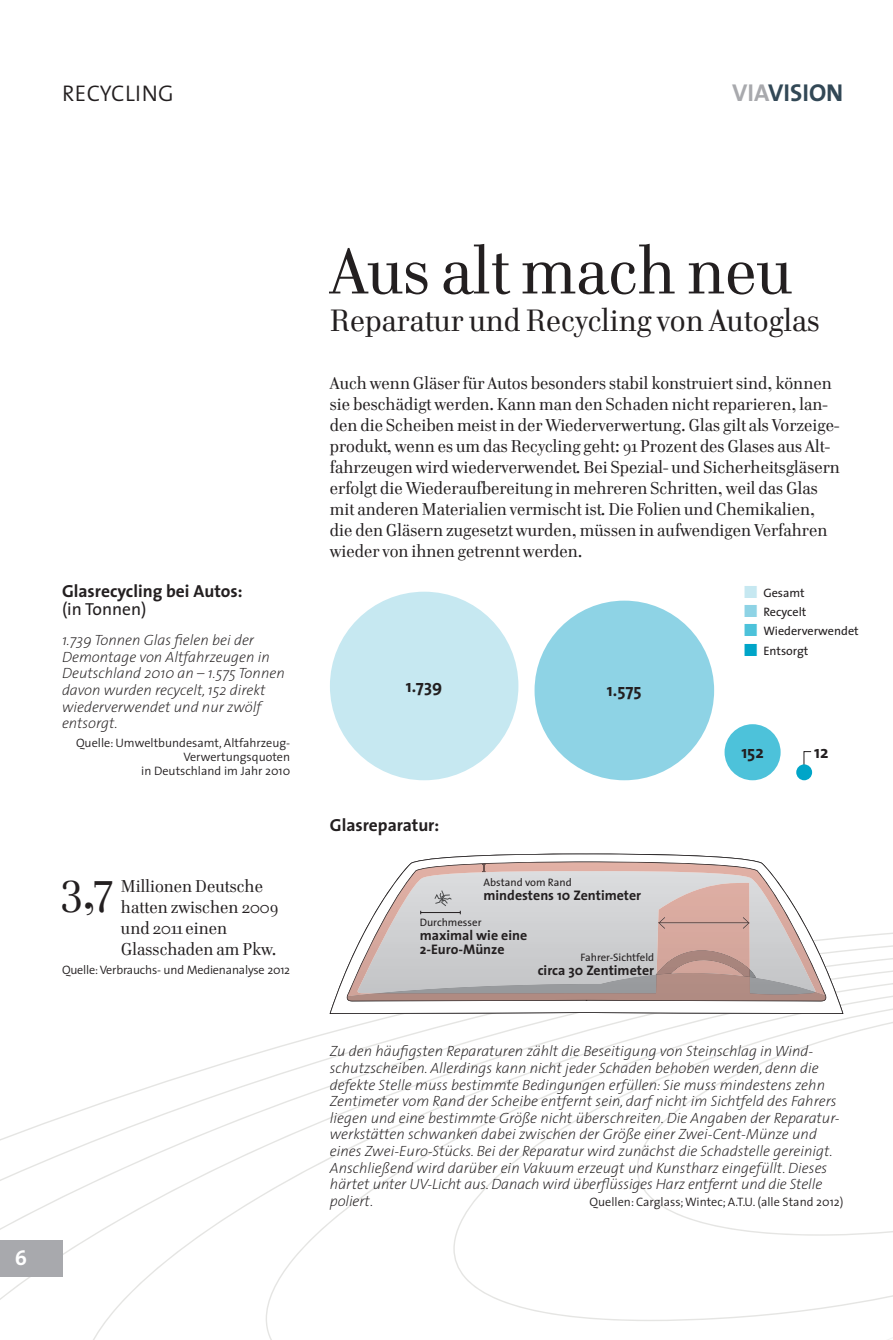
<style>
.page{position:relative;width:893px;height:1340px;background:#fff}
.page>*{position:absolute;margin:0;border:0;box-sizing:border-box;transform-origin:0 0}
.t1{font:66.5px "Cellini";color:#231f20}
.t2{font:48.3px "Cellini";color:#231f20}
.t3{font:31.5px "Cellini";color:#231f20}
.t4{font:700 24.5px "The Sans";color:#324856}
.t5{font:300 22.75px "The Sans";letter-spacing:.01em;color:#231f20}
.t6{font:700 21px "The Sans";color:#fff}
.t7{font:17.5px/21px "Cellini";color:#231f20}
.t8{font:700 17.5px "The Sans";color:#231f20}
.t9{font:17.5px "The Sans";color:#231f20}
.t10{font:italic 200 14.88px/16.6px "The Sans";color:#231f20}
.t11{font:700 14px/14px "The Sans";color:#231f20}
.t12{font:300 12.25px/14px "The Sans";color:#231f20;text-align:right}
.t13{font:12.25px/19.2px "The Sans";color:#231f20}
.t14{font:10.85px "The Sans";color:#231f20}
.s1{color:#a8a9ad}
</style>
<div class="page">
<svg style="left:0;top:1012px;width:337px;height:215px"></svg>
<div style="left:0;top:1240px;width:62px;height:36px;background:#a8a9ad"></div>
<svg style="left:803px;top:751px;width:9px;height:18px"></svg>
<div style="left:330px;top:591px;width:188px;height:189px;background:#c6e8f1;border-radius:50%"></div>
<div style="left:535px;top:600px;width:179px;height:180px;background:#8ed3e5;border-radius:50%"></div>
<div style="left:725px;top:724px;width:56px;height:56px;background:#4dc2da;border-radius:50%"></div>
<div style="left:796px;top:764px;width:16px;height:16px;background:#00a5c8;border-radius:50%"></div>
<svg style="left:330px;top:853px;width:426px;height:160px"></svg>
<svg style="left:347px;top:861px;width:437px;height:29px"></svg>
<svg style="left:482px;top:864px;width:3px;height:8px"></svg>
<svg style="left:337px;top:890px;width:556px;height:449px"></svg>
<h3 class="t5" style="left:62px;top:85px;width:113px">RECYCLING</h3>
<h3 class="t4" style="left:732px;top:80px;width:113px"><span class="s1">VIA</span>VISION</h3>
<p class="t8" style="left:62px;top:583px;width:182px">Glasrecycling bei Autos:</p>
<p class="t9" style="left:62px;top:602px;width:86px">(in Tonnen)</p>
<p class="t10" style="left:62px;top:633px;width:224px">1.739 Tonnen Glas fielen bei der<br>Demontage von Altfahrzeugen in<br>Deutschland 2010 an – 1.575 Tonnen davon wurden recycelt, 152 direkt wiederverwendet und nur zwölf entsorgt.</p>
<p class="t12" style="left:76px;top:737px;width:216px">Quelle: Umweltbundesamt, Altfahrzeug-<br>Verwertungsquoten<br>in Deutschland im Jahr 2010</p>
<h2 class="t2" style="left:62px;top:862px;width:52px">3,7</h2>
<p class="t7" style="left:121px;top:876px;width:159px">Millionen Deutsche hatten zwischen 2009 und 2011 einen<br>Glasschaden am Pkw.</p>
<p class="t12" style="left:62px;top:964px;width:230px">Quelle: Verbrauchs- und Medienanalyse 2012</p>
<h3 class="t6" style="left:15px;top:1247px;width:14px">6</h3>
<h1 class="t1" style="left:330px;top:238px;width:464px">Aus alt mach neu</h1>
<h3 class="t3" style="left:330px;top:305px;width:491px">Reparatur und Recycling von Autoglas</h3>
<p class="t7" style="left:330px;top:373px;width:511px">Auch wenn Gläser für Autos besonders stabil konstruiert sind, können sie beschädigt werden. Kann man den Schaden nicht reparieren, lan&shy;den die Scheiben meist in der Wiederverwertung. Glas gilt als Vorzeige&shy;produkt, wenn es um das Recycling geht: 91 Prozent des Glases aus Alt&shy;fahrzeugen wird wiederverwendet. Bei Spezial- und Sicherheitsgläsern erfolgt die Wiederaufbereitung in mehreren Schritten, weil das Glas mit anderen Materialien vermischt ist. Die Folien und Chemikalien, die den Gläsern zugesetzt wurden, müssen in aufwendigen Verfahren wieder von ihnen getrennt werden.</p>
<p class="t8" style="left:406px;top:677px;width:38px">1.739</p>
<p class="t8" style="left:607px;top:681px;width:36px">1.575</p>
<p class="t8" style="left:330px;top:816px;width:111px">Glasreparatur:</p>
<p class="t14" style="left:483px;top:878px;width:90px">Abstand vom Rand</p>
<p class="t11" style="left:483px;top:888px;width:159px">mindestens 10 Zentimeter</p>
<p class="t14" style="left:420px;top:918px;width:63px">Durchmesser</p>
<p class="t11" style="left:420px;top:928px;width:109px">maximal wie eine<br>2-Euro-Münze</p>
<p class="t14" style="left:580px;top:952px;width:75px">Fahrer-Sichtfeld</p>
<p class="t11" style="left:538px;top:963px;width:118px">circa 30 Zentimeter</p>
<p class="t13" style="left:763px;top:584px;width:97px">Gesamt<br>Recycelt<br>Wiederverwendet<br>Entsorgt</p>
<p class="t8" style="left:741px;top:743px;width:24px">152</p>
<p class="t8" style="left:814px;top:743px;width:16px">12</p>
<p class="t10" style="left:330px;top:1044px;width:511px">Zu den häufigsten Reparaturen zählt die Beseitigung von Steinschlag in Wind&shy;schutzscheiben. Allerdings kann nicht jeder Schaden behoben werden, denn die defekte Stelle muss bestimmte Bedingungen erfüllen: Sie muss mindestens zehn Zentimeter vom Rand der Scheibe entfernt sein, darf nicht im Sichtfeld des Fahrers liegen und eine bestimmte Größe nicht überschreiten. Die Angaben der Reparatur&shy;werkstätten schwanken dabei zwischen der Größe einer Zwei-Cent-Münze und eines Zwei-Euro-Stücks. Bei der Reparatur wird zunächst die Schadstelle gereinigt.<br>Anschließend wird darüber ein Vakuum erzeugt und Kunstharz eingefüllt. Dieses härtet unter UV-Licht aus. Danach wird überflüssiges Harz entfernt und die Stelle poliert.</p>
<p class="t12" style="left:590px;top:1196px;width:255px">Quellen: Carglass; Wintec; A.T.U. (alle Stand 2012)</p>
</div>
